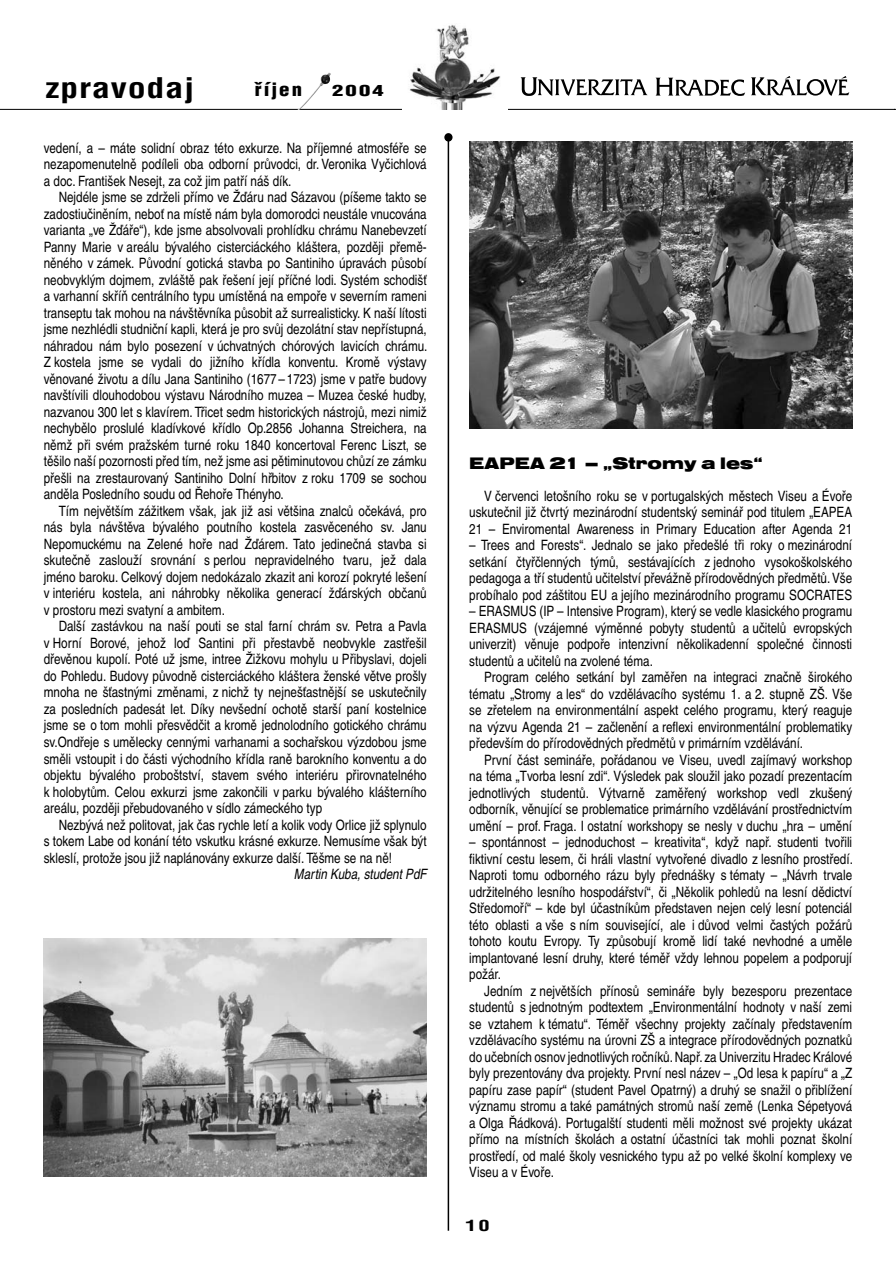
<style>
.page{position:relative;width:896px;height:1266px;background:#fff}
.page>*{position:absolute;margin:0;border:0;box-sizing:border-box;transform-origin:0 0}
.t1{font:700 condensed 27.75px "Helvetica CE";letter-spacing:.02em;color:#000;scale:1.3 1}
.t2{font:900 condensed 18px "Helvetica CE";letter-spacing:.1em;color:#000;scale:1.15 1}
.t3{font:900 expanded 17.25px "Nimbus Sans DCE";color:#000}
.t4{font:900 condensed 15px "Helvetica CE";color:#000;scale:1.5 1}
.t5{font:700 condensed 15px "Helvetica CE";color:#000;scale:1.5 1}
.t6{font:condensed 14.25px/16.5px "Helvetica CE";color:#000;text-align:justify}
.t7{font:italic condensed 14.25px "Helvetica CE";color:#000}
.s1{font-weight:900;font-size:18px;color:#fff}
</style>
<div class="page">
<hr style="left:0;top:109px;width:894px;height:1px;background:#000">
<svg style="left:520px;top:77px;width:127px;height:19px"></svg>
<svg style="left:655px;top:76px;width:194px;height:20px"></svg>
<img style="left:410px;top:25px;width:91px;height:84px">
<img style="left:297px;top:72px;width:34px;height:37px">
<hr style="left:447px;top:138px;width:2px;height:1092px;background:#000">
<div style="left:444px;top:133px;width:8px;height:8px;background:#000;border-radius:50%"></div>
<img style="left:469px;top:142px;width:383px;height:286px">
<img style="left:44px;top:938px;width:382px;height:238px">
<h1 class="t1" style="left:46px;top:78px;width:116px">zpravodaj</h1>
<p class="t2" style="left:255px;top:84px;width:43px">říjen</p>
<p class="t4" style="left:332px;top:86px;width:36px">2004</p>
<p class="t6" style="left:44px;top:141px;width:384px">vedení, a – máte solidní obraz této exkurze. Na příjemné atmosféře se nezapomenutelně podíleli oba odborní průvodci, dr. Veronika Vyčichlová a doc. František Nesejt, za což jim patří náš dík.</p>
<p class="t6" style="left:44px;top:190px;width:385px;text-indent:15px">Nejdéle jsme se zdrželi přímo ve Žďáru nad Sázavou (píšeme takto se zadostiučiněním, neboť na místě nám byla domorodci neustále vnucována varianta „ve Žďáře“), kde jsme absolvovali prohlídku chrámu Nanebevzetí Panny Marie v areálu bývalého cisterciáckého kláštera, později přemě&shy;něného v zámek. Původní gotická stavba po Santiniho úpravách působí neobvyklým dojmem, zvláště pak řešení její příčné lodi. Systém schodišť a varhanní skříň centrálního typu umístěná na empoře v severním rameni transeptu tak mohou na návštěvníka působit až surrealisticky. K naší lítosti jsme nezhlédli studniční kapli, která je pro svůj dezolátní stav nepřístupná, náhradou nám bylo posezení v úchvatných chórových lavicích chrámu.<br>Z kostela jsme se vydali do jižního křídla konventu. Kromě výstavy věnované životu a dílu Jana Santiniho (1677 – 1723) jsme v patře budovy navštívili dlouhodobou výstavu Národního muzea – Muzea české hudby, nazvanou 300 let s klavírem. Třicet sedm historických nástrojů, mezi nimiž nechybělo proslulé kladívkové křídlo Op.2856 Johanna Streichera, na němž při svém pražském turné roku 1840 koncertoval Ferenc Liszt, se těšilo naší pozornosti před tím, než jsme asi pětiminutovou chůzí ze zámku přešli na zrestaurovaný Santiniho Dolní hřbitov z roku 1709 se sochou anděla Posledního soudu od Řehoře Thényho.</p>
<p class="t6" style="left:44px;top:504px;width:384px;text-indent:15px">Tím největším zážitkem však, jak již asi většina znalců očekává, pro nás byla návštěva bývalého poutního kostela zasvěceného sv. Janu Nepomuckému na Zelené hoře nad Žďárem. Tato jedinečná stavba si skutečně zaslouží srovnání s perlou nepravidelného tvaru, jež dala jméno baroku. Celkový dojem nedokázalo zkazit ani korozí pokryté lešení v interiéru kostela, ani náhrobky několika generací žďárských občanů v prostoru mezi svatyní a ambitem.</p>
<p class="t6" style="left:44px;top:619px;width:384px;text-indent:15px">Další zastávkou na naší pouti se stal farní chrám sv. Petra a Pavla v Horní Borové, jehož loď Santini při přestavbě neobvykle zastřešil dřevěnou kupolí. Poté už jsme, intre e Žižkovu mohylu u Přibyslavi, dojeli do Pohledu. Budovy původně cisterciáckého kláštera ženské větve prošly mnoha ne šťastnými změnami, z nichž ty nejnešťastnější se uskutečnily za posledních padesát let. Díky nevšední ochotě starší paní kostelnice jsme se o tom mohli přesvědčit a kromě jednolodního gotického chrámu sv.Ondřeje s umělecky cennými varhanami a sochařskou výzdobou jsme směli vstoupit i do části východního křídla raně barokního konventu a do objektu bývalého proboštství, stavem svého interiéru přirovnatelného k holobytům. Celou exkurzi jsme zakončili v parku bývalého klášterního areálu, později přebudovaného v sídlo zámeckého typ</p>
<p class="t6" style="left:44px;top:817px;width:384px;text-indent:15px">Nezbývá než politovat, jak čas rychle letí a kolik vody Orlice již splynulo s tokem Labe od konání této vskutku krásné exkurze. Nemusíme však být skleslí, protože jsou již naplánovány exkurze další. Těšme se na ně!</p>
<p class="t7" style="left:294px;top:868px;width:134px">Martin Kuba, student PdF</p>
<p class="t3" style="left:469px;top:457px;width:295px">EAPEA 21 – „Stromy a les“</p>
<p class="t6" style="left:469px;top:489px;width:384px;text-indent:15px">V červenci letošního roku se v portugalských městech Viseu a Évoře uskutečnil již čtvrtý mezinárodní studentský seminář pod titulem „EAPEA 21 – Enviromental Awareness in Primary Education after Agenda 21</p>
<p class="t6" style="left:469px;top:538px;width:384px">– Trees and Forests“. Jednalo se jako předešlé tři roky o mezinárodní setkání čtyřčlenných týmů, sestávajících z jednoho vysokoškolského pedagoga a tří studentů učitelství převážně přírodovědných předmětů. Vše probíhalo pod záštitou EU a jejího mezinárodního programu SOCRATES</p>
<p class="t6" style="left:469px;top:604px;width:384px">– ERASMUS (IP – Intensive Program), který se vedle klasického programu ERASMUS (vzájemné výměnné pobyty studentů a učitelů evropských univerzit) věnuje podpoře intenzivní několikadenní společné činnosti studentů a učitelů na zvolené téma.</p>
<p class="t6" style="left:469px;top:670px;width:384px;text-indent:15px">Program celého setkání byl zaměřen na integraci značně širokého tématu „Stromy a les“ do vzdělávacího systému 1. a 2. stupně ZŠ. Vše se zřetelem na environmentální aspekt celého programu, který reaguje na výzvu Agenda 21 – začlenění a reflexi environmentální problematiky především do přírodovědných předmětů v primárním vzdělávání.</p>
<p class="t6" style="left:469px;top:753px;width:384px;text-indent:15px">První část semináře, pořádanou ve Viseu, uvedl zajímavý workshop na téma „Tvorba lesní zdi“. Výsledek pak sloužil jako pozadí prezentacím jednotlivých studentů. Výtvarně zaměřený workshop vedl zkušený odborník, věnující se problematice primárního vzdělávání prostřednictvím umění – prof. Fraga. I ostatní workshopy se nesly v duchu „hra – umění</p>
<p class="t6" style="left:469px;top:835px;width:385px">– spontánnost – jednoduchost – kreativita“, když např. studenti tvořili fiktivní cestu lesem, či hráli vlastní vytvořené divadlo z lesního prostředí.<br>Naproti tomu odborného rázu byly přednášky s tématy – „Návrh trvale udržitelného lesního hospodářství“, či „Několik pohledů na lesní dědictví Středomoří“ – kde byl účastníkům představen nejen celý lesní potenciál této oblasti a vše s ním související, ale i důvod velmi častých požárů tohoto koutu Evropy. Ty způsobují kromě lidí také nevhodné a uměle implantované lesní druhy, které téměř vždy lehnou popelem a podporují požár.</p>
<p class="t6" style="left:469px;top:984px;width:384px;text-indent:15px">Jedním z největších přínosů semináře byly bezesporu prezentace studentů s jednotným podtextem „Environmentální hodnoty v naší zemi se vztahem k tématu“. Téměř všechny projekty začínaly představením vzdělávacího systému na úrovni ZŠ a integrace přírodovědných poznatků do učebních osnov jednotlivých ročníků. Např. za Univerzitu Hradec Králové byly prezentovány dva projekty. První nesl název – „Od lesa k papíru“ a „Z papíru zase papír“ (student Pavel Opatrný) a druhý se snažil o přiblížení významu stromu a také památných stromů naší země (Lenka Sépetyová a Olga Řádková). Portugalští studenti měli možnost své projekty ukázat přímo na místních školách a ostatní účastníci tak mohli poznat školní prostředí, od malé školy vesnického typu až po velké školní komplexy ve Viseu a v Évoře.</p>
<p class="t5" style="left:465px;top:1219px;width:39px">10<span class="s1">10</span></p>
</div>
